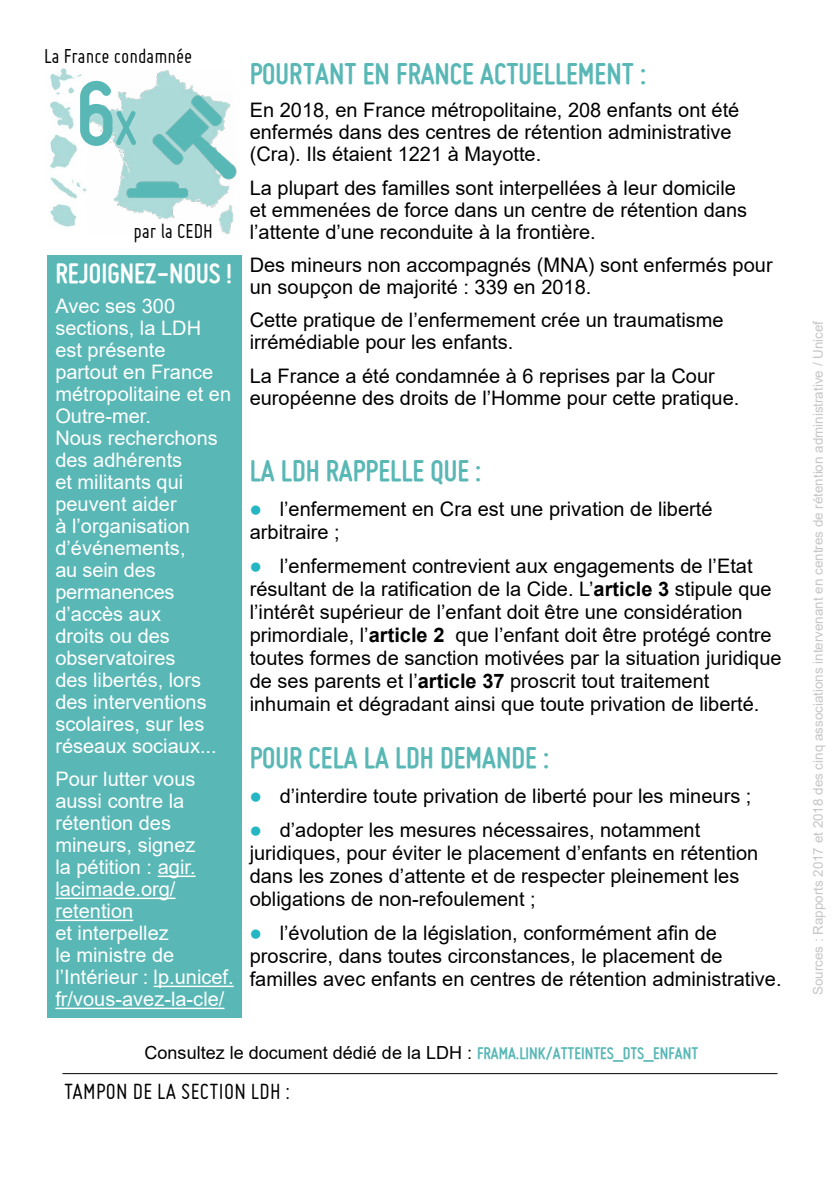
<style>
.page{position:relative;width:840px;height:1191px;background:#fff}
.page>*{position:absolute;margin:0;border:0;box-sizing:border-box;transform-origin:0 0}
.t1{font:700 96.4px "Miso";color:#59b8b6}
.t2{font:700 32px "Miso";color:#59b8b6}
.t3{font:700 30px "Miso";color:#fff}
.t4{font:24px "Miso";letter-spacing:.015em;color:#000}
.t5{font:22px "Miso";color:#000}
.t6{font:20px/23px "Arial";color:#000}
.t7{font:20px/22px "Arial";color:#fff}
.t8{font:18px "Arial";color:#000}
.t9{font:13.4px "Arial";color:#c6c6c6}
.s1{font-size:50.2px}
.s2{color:#24b7c3}
.s3{font-weight:700}
.s4{font-family:"Miso";font-weight:700;color:#59b8b6}
</style>
<div class="page">
<div style="left:47px;top:255px;width:194px;height:763px;background:#59b8b6"></div>
<hr style="left:158px;top:875px;width:37px;height:2px;background:#fff">
<hr style="left:55px;top:897px;width:120px;height:2px;background:#fff">
<hr style="left:55px;top:919px;width:78px;height:2px;background:#fff">
<hr style="left:153px;top:985px;width:80px;height:2px;background:#fff">
<hr style="left:55px;top:1007px;width:169px;height:2px;background:#fff">
<img style="left:86px;top:71px;width:147px;height:163px">
<img style="left:50px;top:68px;width:36px;height:159px">
<img style="left:124px;top:89px;width:113px;height:113px">
<hr style="left:62px;top:1073px;width:715px;height:1px;background:#000">
<p class="t5" style="left:44px;top:44px;width:149px">La France condamnée</p>
<h1 class="t1" style="left:75px;top:59px;width:63px">6<span class="s1">X</span></h1>
<p class="t5" style="left:133px;top:219px;width:81px">par la CEDH</p>
<h3 class="t3" style="left:55px;top:256px;width:178px">REJOIGNEZ-NOUS !</h3>
<p class="t7" style="left:55px;top:294px;width:177px">Avec ses 300 sections, la LDH est présente partout en France métropolitaine et en<br>Outre-mer.<br>Nous recherchons des adhérents<br>et militants qui peuvent aider<br>à l’organisation d’événements,<br>au sein des permanences d’accès aux<br>droits ou des observatoires<br>des libertés, lors des interventions scolaires, sur les réseaux sociaux...</p>
<p class="t7" style="left:55px;top:768px;width:180px">Pour lutter vous aussi contre la rétention des mineurs, signez<br>la pétition : agir. lacimade.org/ retention<br>et interpellez<br>le ministre de l’Intérieur : lp.unicef. fr/vous-avez-la-cle/</p>
<h2 class="t2" style="left:249px;top:56px;width:398px">POURTANT EN FRANCE ACTUELLEMENT :</h2>
<p class="t6" style="left:249px;top:99px;width:491px;line-height:22px">En 2018, en France métropolitaine, 208 enfants ont été enfermés dans des centres de rétention administrative (Cra). Ils étaient 1221 à Mayotte.</p>
<p class="t6" style="left:249px;top:176px;width:498px;line-height:22px">La plupart des familles sont interpellées à leur domicile et emmenées de force dans un centre de rétention dans l’attente d’une reconduite à la frontière.</p>
<p class="t6" style="left:249px;top:254px;width:524px;line-height:22px">Des mineurs non accompagnés (MNA) sont enfermés pour un soupçon de majorité : 339 en 2018.</p>
<p class="t6" style="left:249px;top:309px;width:475px;line-height:22px">Cette pratique de l’enfermement crée un traumatisme irrémédiable pour les enfants.</p>
<p class="t6" style="left:249px;top:364px;width:491px;line-height:22px">La France a été condamnée à 6 reprises par la Cour européenne des droits de l’Homme pour cette pratique.</p>
<h2 class="t2" style="left:249px;top:453px;width:233px">LA LDH RAPPELLE QUE :</h2>
<p class="t6" style="left:249px;top:497px;width:464px"><span class="s2">●</span> l’enfermement en Cra est une privation de liberté arbitraire ;</p>
<p class="t6" style="left:249px;top:554px;width:533px"><span class="s2">●</span> l’enfermement contrevient aux engagements de l’Etat résultant de la ratification de la Cide. L’<span class="s3">article 3</span> stipule que l’intérêt supérieur de l’enfant doit être une considération primordiale, l’<span class="s3">article 2</span> que l’enfant doit être protégé contre toutes formes de sanction motivées par la situation juridique de ses parents et l’<span class="s3">article 37</span> proscrit tout traitement inhumain et dégradant ainsi que toute privation de liberté.</p>
<h2 class="t2" style="left:249px;top:740px;width:301px">POUR CELA LA LDH DEMANDE :</h2>
<p class="t6" style="left:249px;top:784px;width:503px"><span class="s2">●</span> d’interdire toute privation de liberté pour les mineurs ;</p>
<p class="t6" style="left:249px;top:818px;width:510px"><span class="s2">●</span> d’adopter les mesures nécessaires, notamment juridiques, pour éviter le placement d’enfants en rétention dans les zones d’attente et de respecter pleinement les obligations de non-refoulement ;</p>
<p class="t6" style="left:249px;top:921px;width:533px"><span class="s2">●</span> l’évolution de la législation, conformément afin de proscrire, dans toutes circonstances, le placement de familles avec enfants en centres de rétention administrative.</p>
<p class="t8" style="left:144px;top:1040px;width:554px">Consultez le document dédié de la LDH : <span class="s4">FRAMA.LINK/ATTEINTES_DTS_ENFANT</span></p>
<p class="t4" style="left:64px;top:1078px;width:227px">TAMPON DE LA SECTION LDH :</p>
<p class="t9" style="left:808px;top:995px;width:676px;rotate:-90deg">Sources : Rapports 2017 et 2018 des cinq associations intervenant en centres de rétention administrative / Unicef</p>
</div>
